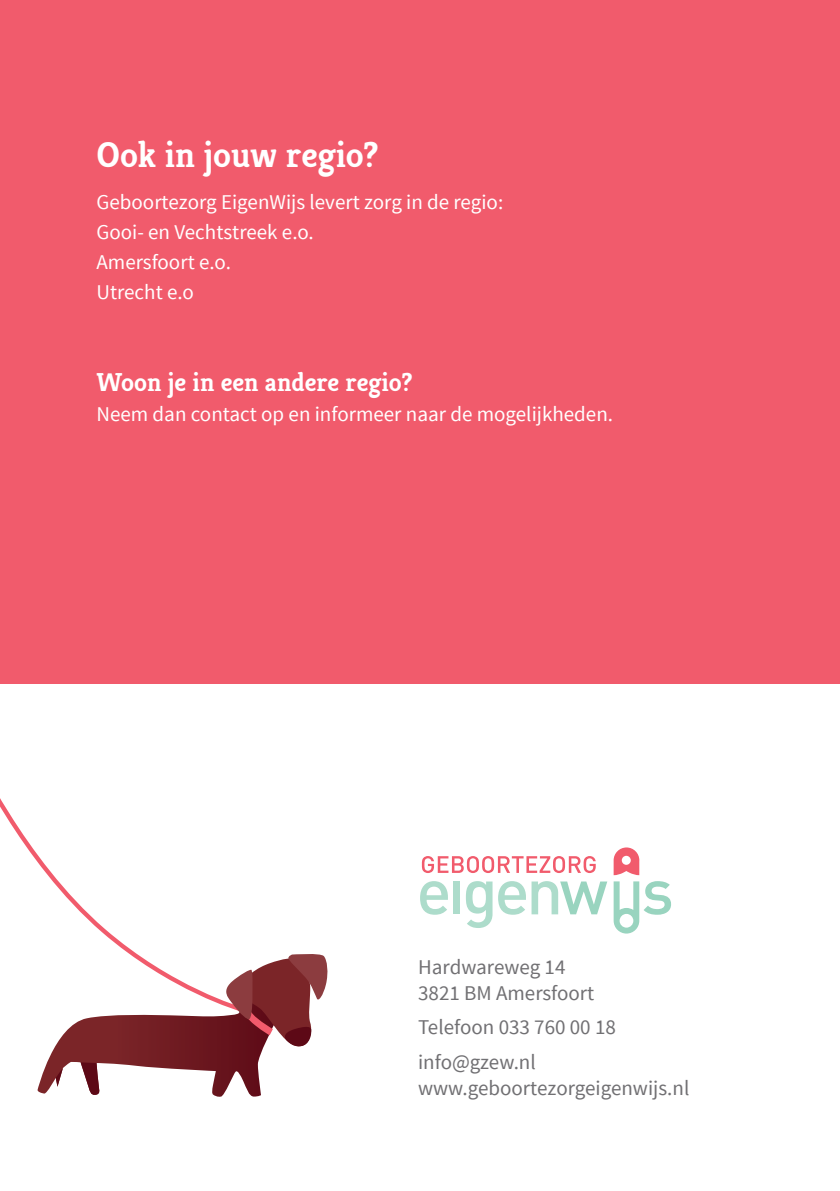
<style>
.page{position:relative;width:840px;height:1191px;background:#fff}
.page>*{position:absolute;margin:0;border:0;box-sizing:border-box;transform-origin:0 0}
.t1{font:700 36px "Kreon";color:#fff}
.t2{font:700 26px "Kreon";color:#fff}
.t3{font:21px/30px "Source Sans Pro";color:#fff}
.t4{font:21px/26px "Source Sans Pro";color:#717073}
</style>
<div class="page">
<div style="left:0;top:0;width:839px;height:683px;background:#f15b6c"></div>
<svg style="left:613px;top:847px;width:26px;height:28px"></svg>
<svg style="left:420px;top:881px;width:27px;height:33px"></svg>
<div style="left:453px;top:881px;width:7px;height:33px;background:#addccb"></div>
<svg style="left:466px;top:881px;width:26px;height:47px"></svg>
<svg style="left:498px;top:881px;width:27px;height:33px"></svg>
<svg style="left:531px;top:881px;width:76px;height:33px"></svg>
<svg style="left:613px;top:881px;width:57px;height:52px"></svg>
<svg style="left:421px;top:856px;width:174px;height:17px"></svg>
<svg style="left:0;top:798px;width:134px;height:154px"></svg>
<svg style="left:37px;top:952px;width:291px;height:145px"></svg>
<h1 class="t1" style="left:96px;top:132px;width:283px">Ook in jouw regio?</h1>
<p class="t3" style="left:96px;top:186px;width:408px">Geboortezorg EigenWijs levert zorg in de regio:<br>Gooi- en Vechtstreek e.o.<br>Amersfoort e.o.<br>Utrecht e.o</p>
<p class="t2" style="left:96px;top:366px;width:317px">Woon je in een andere regio?</p>
<p class="t3" style="left:96px;top:399px;width:518px">Neem dan contact op en informeer naar de mogelijkheden.</p>
<p class="t4" style="left:418px;top:953px;width:178px">Hardwareweg 14<br>3821 BM Amersfoort</p>
<p class="t4" style="left:418px;top:1009px;width:199px;line-height:34.6px">Telefoon 033 760 00 18 info@gzew.nl</p>
<p class="t4" style="left:418px;top:1074px;width:272px">www.geboortezorgeigenwijs.nl</p>
</div>
